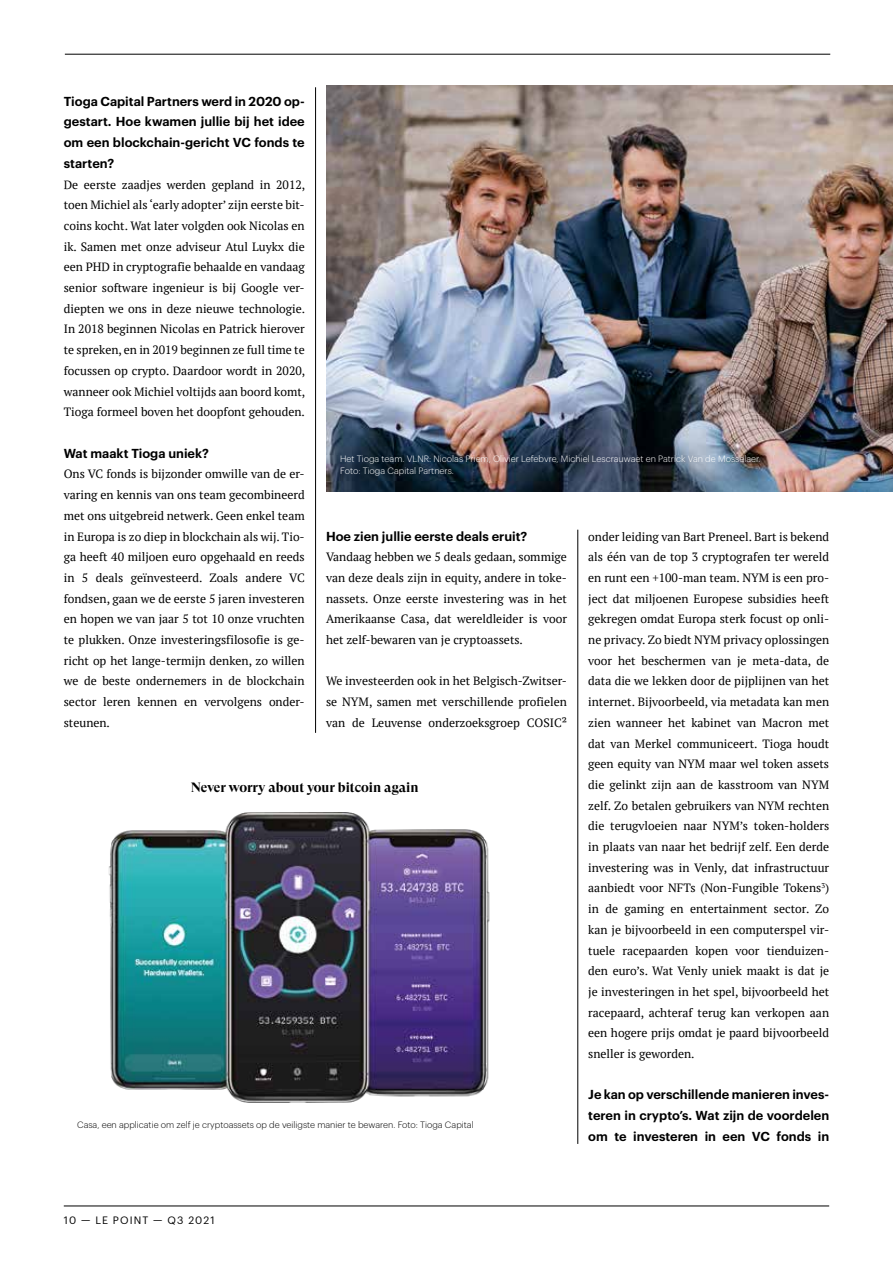
<style>
.page{position:relative;width:893px;height:1263px;background:#fff}
.page>*{position:absolute;margin:0;border:0;box-sizing:border-box;transform-origin:0 0}
.t1{font:700 13.5px "GT Super Display";color:#000}
.t2{font:600 12.75px/20.7px "Graphik";color:#000;text-align:justify}
.t3{font:12px/20.7px "PT Serif";color:#000;text-align:justify}
.t4{font:10.5px "Graphik";letter-spacing:.105em;color:#000}
.t5{font:300 9px/12px "Graphik";color:#fff}
.t6{font:300 9px "Graphik";color:#000}
</style>
<div class="page">
<hr style="left:64px;top:1206px;width:765px;height:1px;background:#000">
<img style="left:326px;top:85px;width:567px;height:406px">
<hr style="left:315px;top:87px;width:1px;height:646px;background:#000">
<hr style="left:577px;top:530px;width:1px;height:614px;background:#000">
<hr style="left:65px;top:54px;width:765px;height:1px;background:#000">
<img style="left:108px;top:812px;width:382px;height:291px">
<p class="t2" style="left:64px;top:90px;width:242px">Tioga Capital Partners werd in 2020 op&shy;gestart. Hoe kwamen jullie bij het idee om een blockchain-gericht VC fonds te starten?</p>
<p class="t3" style="left:64px;top:174px;width:243px">De eerste zaadjes werden gepland in 2012, toen Michiel als ‘early adopter’ zijn eerste bit&shy;coins kocht. Wat later volgden ook Nicolas en ik. Samen met onze adviseur Atul Luykx die een PHD in cryptografie behaalde en vandaag senior software ingenieur is bij Google ver&shy;diepten we ons in deze nieuwe technologie.<br>In 2018 beginnen Nicolas en Patrick hierover te spreken, en in 2019 beginnen ze full time te focussen op crypto. Daardoor wordt in 2020, wanneer ook Michiel voltijds aan boord komt, Tioga formeel boven het doopfont gehouden.</p>
<p class="t2" style="left:64px;top:442px;width:147px">Wat maakt Tioga uniek?</p>
<p class="t3" style="left:64px;top:464px;width:242px">Ons VC fonds is bijzonder omwille van de er&shy;varing en kennis van ons team gecombineerd met ons uitgebreid netwerk. Geen enkel team in Europa is zo diep in blockchain als wij. Tio&shy;ga heeft 40 miljoen euro opgehaald en reeds in 5 deals geïnvesteerd. Zoals andere VC fondsen, gaan we de eerste 5 jaren investeren en hopen we van jaar 5 tot 10 onze vruchten te plukken. Onze investeringsfilosofie is ge&shy;richt op het lange-termijn denken, zo willen we de beste ondernemers in de blockchain sector leren kennen en vervolgens onder&shy;steunen.</p>
<p class="t5" style="left:340px;top:452px;width:422px">Het Tioga team. VLNR: Nicolas Priem, Olivier Lefebvre, Michiel Lescrauwaet en Patrick Van de Mosselaer.<br>Foto: Tioga Capital Partners.</p>
<p class="t2" style="left:326px;top:524px;width:203px">Hoe zien jullie eerste deals eruit?</p>
<p class="t3" style="left:326px;top:546px;width:242px">Vandaag hebben we 5 deals gedaan, sommige van deze deals zijn in equity, andere in toke&shy;nassets. Onze eerste investering was in het Amerikaanse Casa, dat wereldleider is voor het zelf-bewaren van je cryptoassets.</p>
<p class="t3" style="left:326px;top:671px;width:242px">We investeerden ook in het Belgisch-Zwitser&shy;se NYM, samen met verschillende profielen van de Leuvense onderzoeksgroep COSIC²</p>
<p class="t3" style="left:588px;top:526px;width:242px">onder leiding van Bart Preneel. Bart is bekend als één van de top 3 cryptografen ter wereld en runt een +100-man team. NYM is een pro&shy;ject dat miljoenen Europese subsidies heeft gekregen omdat Europa sterk focust op onli&shy;ne privacy. Zo biedt NYM privacy oplossingen voor het beschermen van je meta-data, de data die we lekken door de pijplijnen van het internet. Bijvoorbeeld, via metadata kan men zien wanneer het kabinet van Macron met dat van Merkel communiceert. Tioga houdt geen equity van NYM maar wel token assets die gelinkt zijn aan de kasstroom van NYM zelf. Zo betalen gebruikers van NYM rechten die terugvloeien naar NYM’s token-holders in plaats van naar het bedrijf zelf. Een derde investering was in Venly, dat infrastructuur aanbiedt voor NFTs (Non-Fungible Tokens<sup>3</sup>) in de gaming en entertainment sector. Zo kan je bijvoorbeeld in een computerspel vir&shy;tuele racepaarden kopen voor tienduizen&shy;den euro’s. Wat Venly uniek maakt is dat je je investeringen in het spel, bijvoorbeeld het racepaard, achteraf terug kan verkopen aan een hogere prijs omdat je paard bijvoorbeeld sneller is geworden.</p>
<p class="t2" style="left:588px;top:1083px;width:242px">Je kan op verschillende manieren inves&shy;teren in crypto’s. Wat zijn de voordelen om te investeren in een VC fonds in</p>
<p class="t1" style="left:191px;top:780px;width:229px">Never worry about your bitcoin again</p>
<p class="t6" style="left:77px;top:1118px;width:398px">Casa, een applicatie om zelf je cryptoassets op de veiligste manier te bewaren. Foto: Tioga Capital</p>
<p class="t4" style="left:64px;top:1212px;width:152px">10 — LE POINT — Q3 2021</p>
</div>
